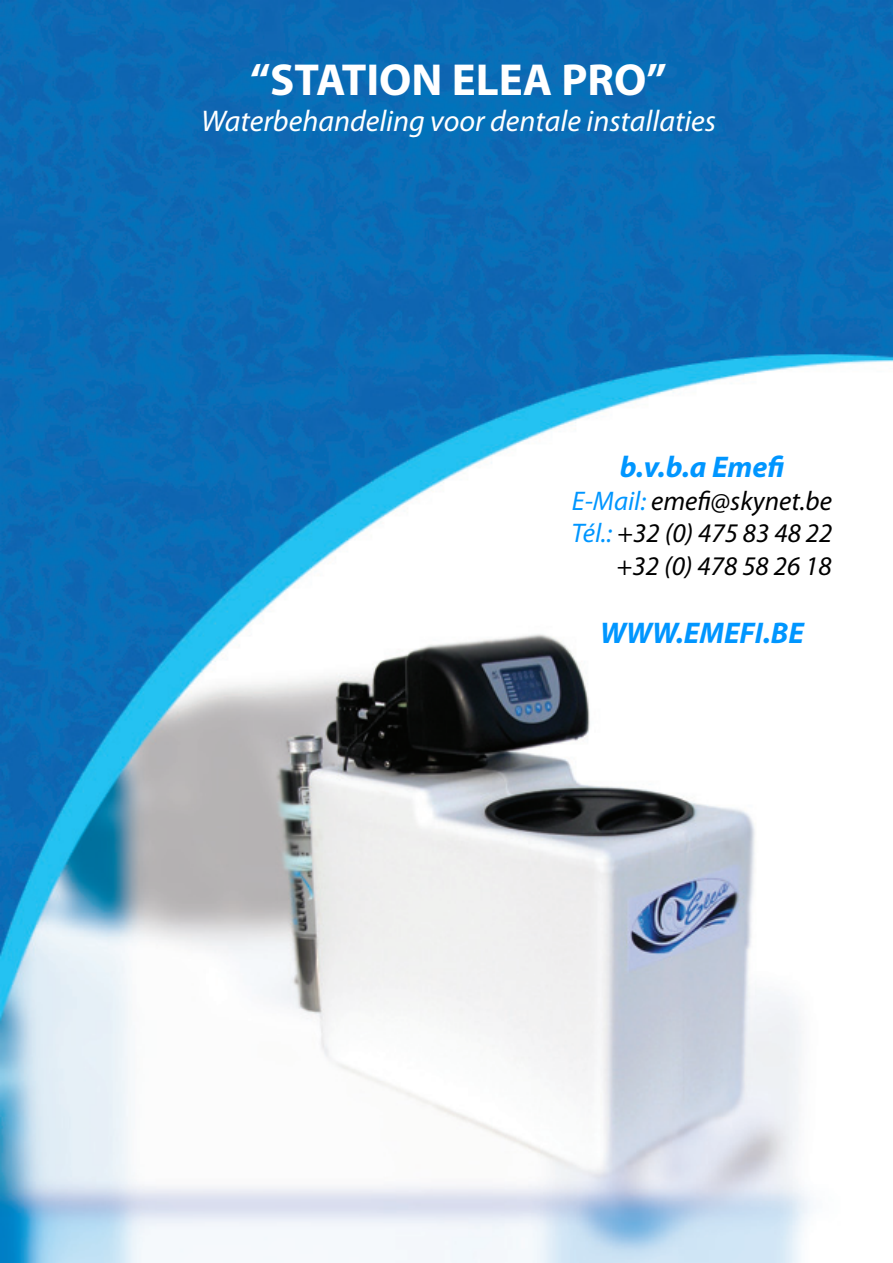
<style>
.page{position:relative;width:893px;height:1263px;background:#fff}
.page>*{position:absolute;margin:0;border:0;box-sizing:border-box;transform-origin:0 0}
.t1{font:700 45px "Myriad Pro";color:#fff}
.t2{font:italic 30px "Myriad Pro";color:#fff}
.t3{font:italic 700 30px "Myriad Pro";color:#0096ff}
.t4{font:italic 27px "Myriad Pro";color:#000}
.s1{color:#0096ff}
</style>
<div class="page">
<img style="left:0;top:0;width:893px;height:1263px">
<p class="t1" style="left:250px;top:51px;width:418px">“STATION ELEA PRO”</p>
<p class="t2" style="left:201px;top:103px;width:516px">Waterbehandeling voor dentale installaties</p>
<p class="t3" style="left:620px;top:448px;width:166px">b.v.b.a Emefi</p>
<p class="t4" style="left:572px;top:484px;width:262px"><span class="s1">E-Mail:</span> emefi@skynet.be</p>
<p class="t4" style="left:572px;top:516px;width:262px"><span class="s1">Tél.:</span> +32 (0) 475 83 48 22</p>
<p class="t4" style="left:616px;top:549px;width:217px">+32 (0) 478 58 26 18</p>
<p class="t3" style="left:600px;top:613px;width:205px">WWW.EMEFI.BE</p>
</div>
